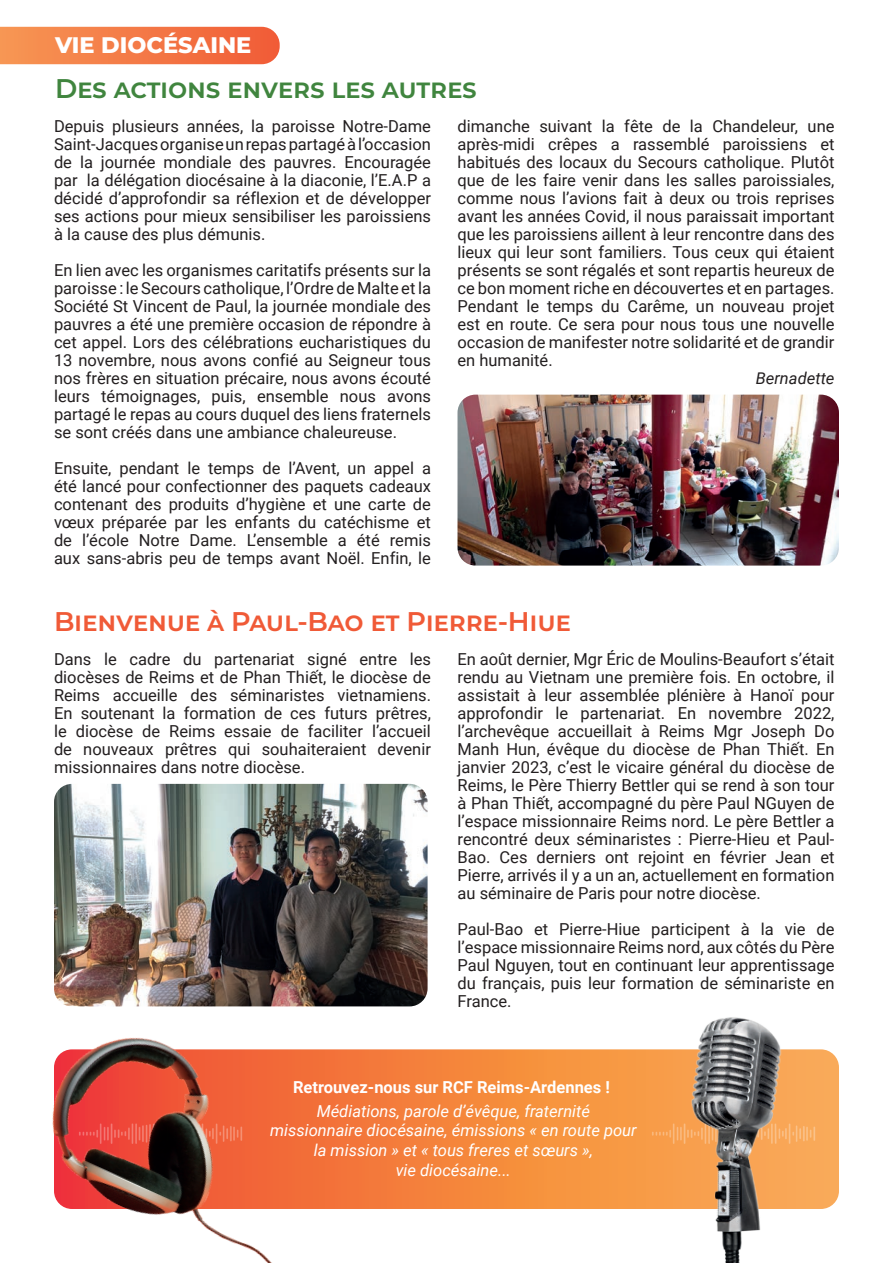
<style>
.page{position:relative;width:893px;height:1263px;background:#fff}
.page>*{position:absolute;margin:0;border:0;box-sizing:border-box;transform-origin:0 0}
.t1{font:600 27px "Montserrat";letter-spacing:-.01em;color:#f05a37}
.t2{font:600 27px "Montserrat";letter-spacing:-.01em;color:#40853e}
.t3{font:800 22.5px "Montserrat";color:#fff}
.t4{font:16.5px/18px "Roboto";color:#231f20;text-align:justify}
.t5{font:italic 16.5px/19.8px "Roboto";color:#fff;text-align:center}
.t6{font:700 16.5px "Roboto";color:#fff}
.t7{font:italic 16.5px "Roboto";color:#231f20}
</style>
<div class="page">
<svg style="left:0;top:27px;width:280px;height:37px;background:#f37a48"></svg>
<img style="left:457px;top:395px;width:382px;height:171px">
<img style="left:54px;top:784px;width:374px;height:222px">
<svg style="left:494px;top:1049px;width:345px;height:160px;background:#f69643"></svg>
<img style="left:818px;top:1114px;width:21px;height:38px">
<img style="left:610px;top:1017px;width:208px;height:246px">
<img style="left:52px;top:1006px;width:442px;height:257px">
<h2 class="t3" style="left:55px;top:29px;width:198px">VIE DIOCÉSAINE</h2>
<h1 class="t2" style="left:55px;top:70px;width:423px">Des actions envers les autres</h1>
<p class="t4" style="left:54px;top:117px;width:379px">Depuis plusieurs années, la paroisse Notre-Dame Saint-Jacques organise un repas partagé à l’occasion de la journée mondiale des pauvres. Encouragée par la délégation diocésaine à la diaconie, l’E.A.P a décidé d’approfondir sa réflexion et de développer ses actions pour mieux sensibiliser les paroissiens à la cause des plus démunis.</p>
<p class="t4" style="left:54px;top:261px;width:379px">En lien avec les organismes caritatifs présents sur la paroisse : le Secours catholique, l’Ordre de Malte et la Société St Vincent de Paul, la journée mondiale des pauvres a été une première occasion de répondre à cet appel. Lors des célébrations eucharistiques du 13 novembre, nous avons confié au Seigneur tous nos frères en situation précaire, nous avons écouté leurs témoignages, puis, ensemble nous avons partagé le repas au cours duquel des liens fraternels se sont créés dans une ambiance chaleureuse.</p>
<p class="t4" style="left:54px;top:459px;width:378px">Ensuite, pendant le temps de l’Avent, un appel a été lancé pour confectionner des paquets cadeaux contenant des produits d’hygiène et une carte de vœux préparée par les enfants du catéchisme et de l’école Notre Dame. L’ensemble a été remis aux sans-abris peu de temps avant Noël. Enfin, le</p>
<p class="t4" style="left:457px;top:117px;width:379px">dimanche suivant la fête de la Chandeleur, une après-midi crêpes a rassemblé paroissiens et habitués des locaux du Secours catholique. Plutôt que de les faire venir dans les salles paroissiales, comme nous l’avions fait à deux ou trois reprises avant les années Covid, il nous paraissait important que les paroissiens aillent à leur rencontre dans des lieux qui leur sont familiers. Tous ceux qui étaient présents se sont régalés et sont repartis heureux de ce bon moment riche en découvertes et en partages.<br>Pendant le temps du Carême, un nouveau projet est en route. Ce sera pour nous tous une nouvelle occasion de manifester notre solidarité et de grandir en humanité.</p>
<p class="t7" style="left:756px;top:367px;width:80px">Bernadette</p>
<h1 class="t1" style="left:54px;top:603px;width:519px">Bienvenue à Paul-Bao et Pierre-Hiue</h1>
<p class="t4" style="left:54px;top:650px;width:378px">Dans le cadre du partenariat signé entre les diocèses de Reims et de Phan Thiết, le diocèse de Reims accueille des séminaristes vietnamiens.<br>En soutenant la formation de ces futurs prêtres, le diocèse de Reims essaie de faciliter l’accueil de nouveaux prêtres qui souhaiteraient devenir missionnaires dans notre diocèse.</p>
<p class="t4" style="left:457px;top:650px;width:379px">En août dernier, Mgr Éric de Moulins-Beaufort s’était rendu au Vietnam une première fois. En octobre, il assistait à leur assemblée plénière à Hanoï pour approfondir le partenariat. En novembre 2022, l’archevêque accueillait à Reims Mgr Joseph Do Manh Hun, évêque du diocèse de Phan Thiết. En janvier 2023, c’est le vicaire général du diocèse de Reims, le Père Thierry Bettler qui se rend à son tour à Phan Thiết, accompagné du père Paul NGuyen de l’espace missionnaire Reims nord. Le père Bettler a rencontré deux séminaristes : Pierre-Hieu et Paul-Bao. Ces derniers ont rejoint en février Jean et Pierre, arrivés il y a un an, actuellement en formation au séminaire de Paris pour notre diocèse.</p>
<p class="t4" style="left:457px;top:920px;width:379px">Paul-Bao et Pierre-Hiue participent à la vie de l’espace missionnaire Reims nord, aux côtés du Père Paul Nguyen, tout en continuant leur apprentissage du français, puis leur formation de séminariste en France.</p>
<p class="t6" style="left:293px;top:1076px;width:318px">Retrouvez-nous sur RCF Reims-Ardennes !</p>
<p class="t5" style="left:270px;top:1100px;width:368px">Médiations, parole d’évêque, fraternité missionnaire diocésaine, émissions « en route pour la mission » et « tous freres et sœurs »,<br>vie diocésaine...</p>
</div>
